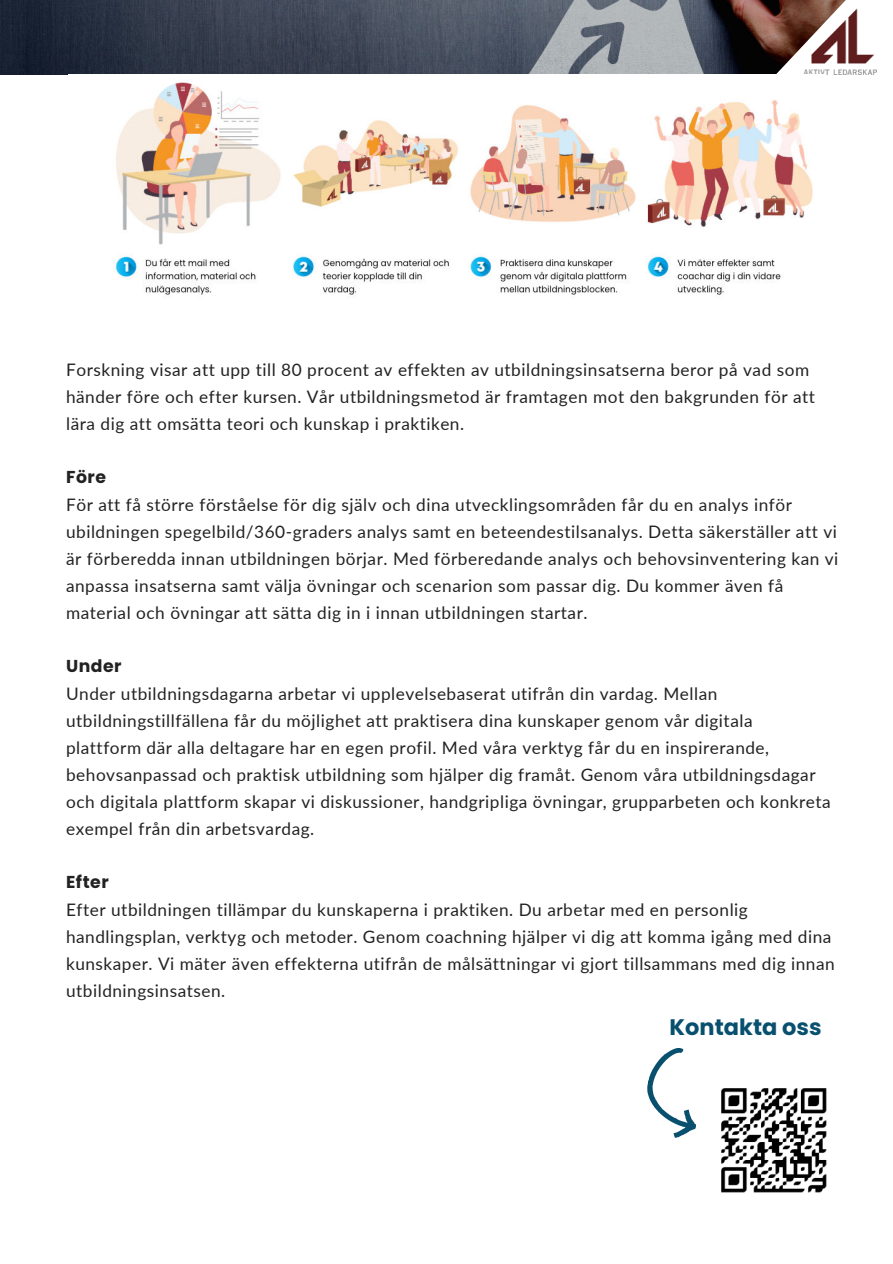
<style>
.page{position:relative;width:893px;height:1264px;background:#fff}
.page>*{position:absolute;margin:0;border:0;box-sizing:border-box;transform-origin:0 0}
.t1{font:700 22.5px "Poppins";color:#08506e}
.t2{font:17.25px/27px "Lato";letter-spacing:.03em;color:#222}
.t3{font:700 17.25px "Poppins";letter-spacing:.03em;color:#222}
</style>
<div class="page">
<img style="left:0;top:0;width:742px;height:75px">
<svg style="left:742px;top:0;width:135px;height:75px"></svg>
<img style="left:803px;top:9px;width:73px;height:65px">
<img style="left:115px;top:82px;width:698px;height:213px">
<img style="left:721px;top:1088px;width:106px;height:105px">
<svg style="left:647px;top:1048px;width:49px;height:89px"></svg>
<p class="t2" style="left:66px;top:356px;width:750px">Forskning visar att upp till 80 procent av effekten av utbildningsinsatserna beror på vad som händer före och efter kursen. Vår utbildningsmetod är framtagen mot den bakgrunden för att lära dig att omsätta teori och kunskap i praktiken.</p>
<p class="t3" style="left:66px;top:467px;width:41px">Före</p>
<p class="t2" style="left:66px;top:490px;width:773px">För att få större förståelse för dig själv och dina utvecklingsområden får du en analys inför ubildningen spegelbild/360-graders analys samt en beteendestilsanalys. Detta säkerställer att vi är förberedda innan utbildningen börjar. Med förberedande analys och behovsinventering kan vi anpassa insatserna samt välja övningar och scenarion som passar dig. Du kommer även få material och övningar att sätta dig in i innan utbildningen startar.</p>
<p class="t3" style="left:66px;top:656px;width:57px">Under</p>
<p class="t2" style="left:66px;top:679px;width:766px">Under utbildningsdagarna arbetar vi upplevelsebaserat utifrån din vardag. Mellan utbildningstillfällena får du möjlighet att praktisera dina kunskaper genom vår digitala plattform där alla deltagare har en egen profil. Med våra verktyg får du en inspirerande, behovsanpassad och praktisk utbildning som hjälper dig framåt. Genom våra utbildningsdagar och digitala plattform skapar vi diskussioner, handgripliga övningar, grupparbeten och konkreta exempel från din arbetsvardag.</p>
<p class="t3" style="left:66px;top:871px;width:44px">Efter</p>
<p class="t2" style="left:66px;top:895px;width:770px">Efter utbildningen tillämpar du kunskaperna i praktiken. Du arbetar med en personlig handlingsplan, verktyg och metoder. Genom coachning hjälper vi dig att komma igång med dina kunskaper. Vi mäter även effekterna utifrån de målsättningar vi gjort tillsammans med dig innan utbildningsinsatsen.</p>
<h1 class="t1" style="left:669px;top:1014px;width:153px">Kontakta oss</h1>
</div>
